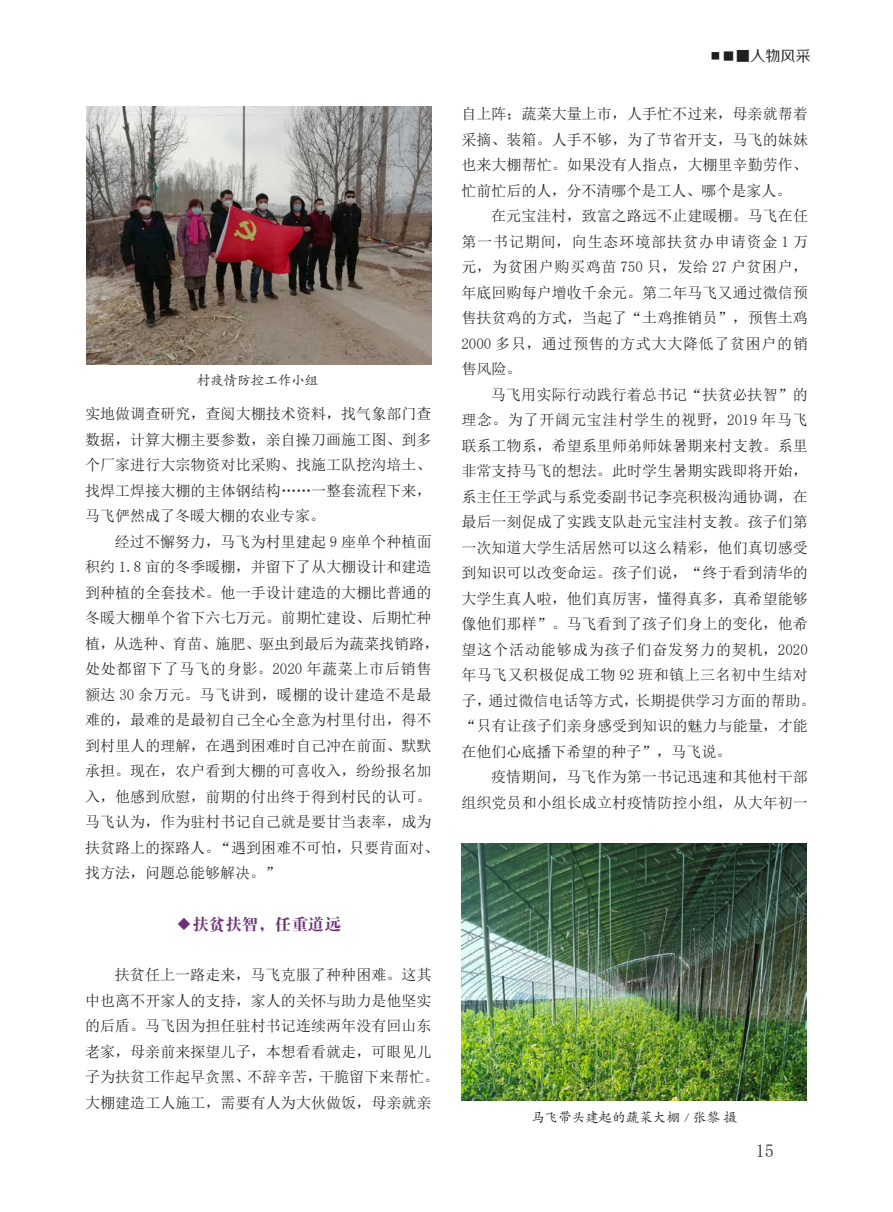
<style>
.page{position:relative;width:893px;height:1212px;background:#fff}
.page>*{position:absolute;margin:0;border:0;box-sizing:border-box;transform-origin:0 0}
.t1{font:18px "Sim Sun";color:#231f20}
.正文{font:16.5px "FZDBSK GBK1 0";color:#6d3078}
.正文-2{font:15px/25.5px "Sim Sun";letter-spacing:.005em;color:#231f20;text-align:justify}
.t2{font:15px "FZZHJW GB1 0";color:#231f20}
.正文-3{font:13.5px "FZKTK GBK1 0";color:#231f20}
.s1{font-size:9.45px}
.s2{font-size:11.7px}
</style>
<div class="page">
<img style="left:87px;top:106px;width:344px;height:258px">
<img style="left:461px;top:843px;width:346px;height:257px">
<p class="正文-3" style="left:197px;top:373px;width:123px">村疫情防控工作小组</p>
<p class="正文-2" style="left:85px;top:401px;width:348px">实地做调查研究，查阅大棚技术资料，找气象部门查数据，计算大棚主要参数，亲自操刀画施工图、到多个厂家进行大宗物资对比采购、找施工队挖沟培土、找焊工焊接大棚的主体钢结构……一整套流程下来，马飞俨然成了冬暖大棚的农业专家。</p>
<p class="正文-2" style="left:85px;top:529px;width:356px;text-align:left;text-indent:30px">经过不懈努力，马飞为村里建起 9 座单个种植面积约 1.8 亩的冬季暖棚，并留下了从大棚设计和建造到种植的全套技术。他一手设计建造的大棚比普通的冬暖大棚单个省下六七万元。前期忙建设、后期忙种植，从选种、育苗、施肥、驱虫到最后为蔬菜找销路，处处都留下了马飞的身影。2020 年蔬菜上市后销售额达 30 余万元。马飞讲到，暖棚的设计建造不是最难的，最难的是最初自己全心全意为村里付出，得不到村里人的理解，在遇到困难时自己冲在前面、默默承担。现在，农户看到大棚的可喜收入，纷纷报名加入，他感到欣慰，前期的付出终于得到村民的认可。马飞认为，作为驻村书记自己就是要甘当表率，成为扶贫路上的探路人。“遇到困难不可怕，只要肯面对、找方法，问题总能够解决。”</p>
<p class="正文" style="left:176px;top:916px;width:166px">◆扶贫扶智，任重道远</p>
<p class="正文-2" style="left:85px;top:962px;width:356px;text-align:left;text-indent:30px">扶贫任上一路走来，马飞克服了种种困难。这其中也离不开家人的支持，家人的关怀与助力是他坚实的后盾。马飞因为担任驻村书记连续两年没有回山东老家，母亲前来探望儿子，本想看看就走，可眼见儿子为扶贫工作起早贪黑、不辞辛苦，干脆留下来帮忙。大棚建造工人施工，需要有人为大伙做饭，母亲就亲</p>
<p class="t2" style="left:711px;top:47px;width:101px"><span class="s1">■</span> <span class="s2">■</span>■人物风采</p>
<p class="正文-2" style="left:461px;top:101px;width:348px">自上阵；蔬菜大量上市，人手忙不过来，母亲就帮着采摘、装箱。人手不够，为了节省开支，马飞的妹妹也来大棚帮忙。如果没有人指点，大棚里辛勤劳作、忙前忙后的人，分不清哪个是工人、哪个是家人。</p>
<p class="正文-2" style="left:461px;top:203px;width:348px;text-indent:30px">在元宝洼村，致富之路远不止建暖棚。马飞在任第一书记期间，向生态环境部扶贫办申请资金 1 万元，为贫困户购买鸡苗 750 只，发给 27 户贫困户，年底回购每户增收千余元。第二年马飞又通过微信预售扶贫鸡的方式，当起了“土鸡推销员”，预售土鸡2000 多只，通过预售的方式大大降低了贫困户的销售风险。</p>
<p class="正文-2" style="left:461px;top:382px;width:356px;text-align:left;text-indent:30px">马飞用实际行动践行着总书记“扶贫必扶智”的理念。为了开阔元宝洼村学生的视野，2019 年马飞联系工物系，希望系里师弟师妹暑期来村支教。系里非常支持马飞的想法。此时学生暑期实践即将开始，系主任王学武与系党委副书记李亮积极沟通协调，在最后一刻促成了实践支队赴元宝洼村支教。孩子们第一次知道大学生活居然可以这么精彩，他们真切感受到知识可以改变命运。孩子们说，“终于看到清华的大学生真人啦，他们真厉害，懂得真多，真希望能够像他们那样”。马飞看到了孩子们身上的变化，他希望这个活动能够成为孩子们奋发努力的契机，2020年马飞又积极促成工物 92 班和镇上三名初中生结对子，通过微信电话等方式，长期提供学习方面的帮助。“只有让孩子们亲身感受到知识的魅力与能量，才能在他们心底播下希望的种子”，马飞说。</p>
<p class="正文-2" style="left:461px;top:764px;width:348px;text-align:right">疫情期间，马飞作为第一书记迅速和其他村干部<br>组织党员和小组长成立村疫情防控小组，从大年初一</p>
<p class="正文-3" style="left:531px;top:1110px;width:207px">马飞带头建起的蔬菜大棚 / 张黎 摄</p>
<p class="t1" style="left:756px;top:1142px;width:19px">15</p>
</div>
